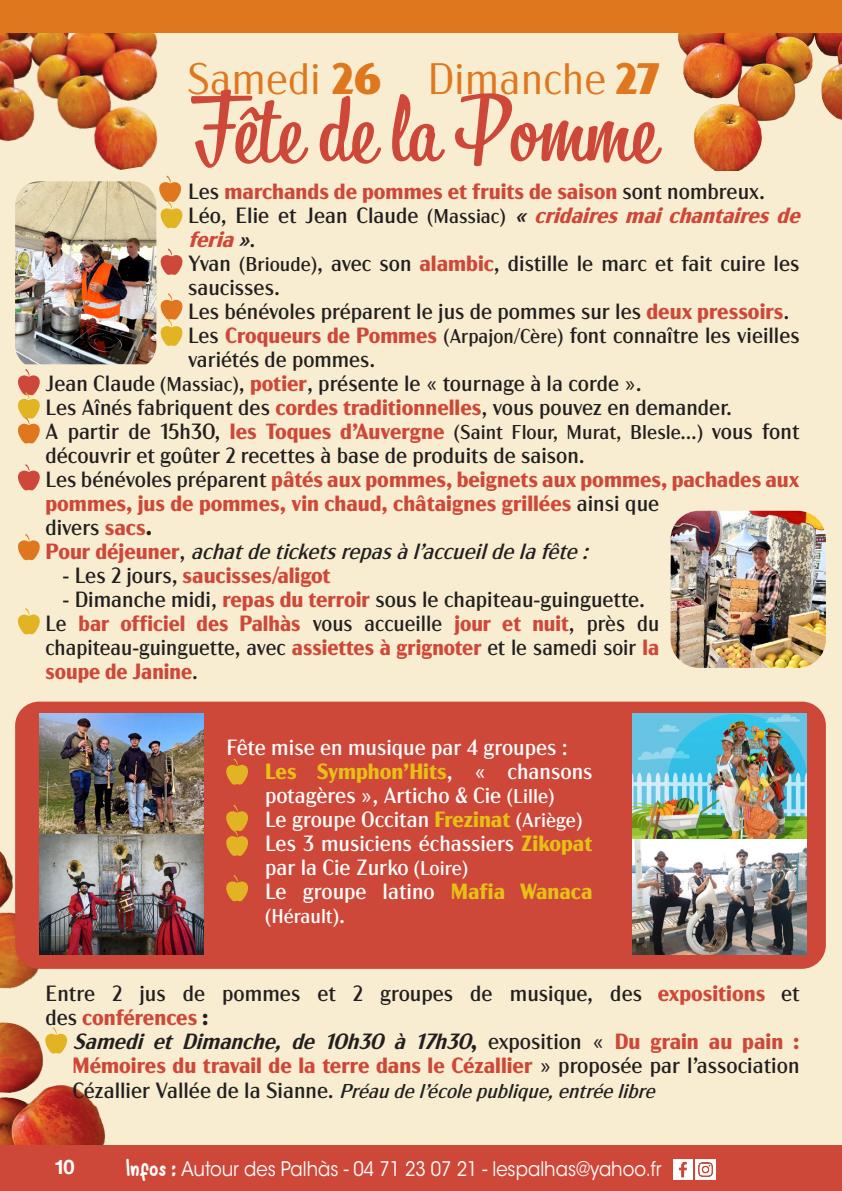
<style>
.page{position:relative;width:842px;height:1191px;background:#fff}
.page>*{position:absolute;margin:0;border:0;box-sizing:border-box;transform-origin:0 0}
.t1{font:90px "Bistro Script";color:#ce4839}
.t2{font:300 44px "Acme Gothic";color:#df771e}
.t3{font:22px/24px "Acme Gothic";color:#231f20}
.t4{font:700 22px/24px "Acme Gothic";color:#ce4839}
.t5{font:22px/24px "Acme Gothic";color:#fff}
.t6{font:italic 700 22px/24px "Acme Gothic";color:#ce4839}
.t7{font:italic 22px "Acme Gothic";color:#231f20}
.t8{font:20px "Acme Gothic";color:#231f20}
.t9{font:italic 20px "Acme Gothic";color:#231f20}
.t10{font:20px "ITC Avant Garde Std";color:#fff;scale:.9 1}
.t11{font:20px "Acme Gothic";color:#fff}
.t12{font:700 20px "Helvetica Neue";color:#fff}
.s1{font-weight:900}
.s2{font-weight:400;color:#231f20}
.s3{font-weight:400;font-style:normal;color:#231f20}
.s4{font-weight:400;font-style:normal;font-size:20px;color:#231f20}
.s5{color:#231f20}
.s6{font-size:20px}
.s7{font-weight:700;color:#ce4839}
.s8{font-size:22px}
.s9{font-weight:700;font-size:22px;color:#ce4839}
.s10{font-weight:700;font-style:normal;color:#ce4839}
.s11{font-style:normal}
.s12{font-weight:700;color:#e7c016}
.s13{font-weight:700}
.s14{font-weight:600;font-style:italic;color:#231f20}
.s15{font-style:normal;font-size:22px}
.s16{font-family:"Matcha Dalgona"}
.s17{font-family:"Edo SZ"}
</style>
<div class="page">
<div style="left:0;top:0;width:842px;height:1187px;background:#f8edd0"></div>
<img style="left:0;top:851px;width:106px;height:294px">
<div style="left:15px;top:701px;width:811px;height:268px;background:#ce4839;border-radius:24px"></div>
<div style="left:0;top:1145px;width:842px;height:46px;background:#ce4839"></div>
<img style="left:0;top:33px;width:168px;height:143px">
<img style="left:671px;top:511px;width:155px;height:157px">
<img style="left:15px;top:181px;width:141px;height:183px">
<img style="left:632px;top:714px;width:174px;height:241px">
<img style="left:40px;top:833px;width:164px;height:122px">
<img style="left:678px;top:33px;width:164px;height:137px">
<img style="left:40px;top:714px;width:164px;height:119px">
<div style="left:0;top:0;width:842px;height:33px;background:#df771e"></div>
<img style="left:673px;top:1159px;width:20px;height:20px">
<img style="left:695px;top:1159px;width:20px;height:20px">
<svg style="left:159px;top:176px;width:23px;height:52px"></svg>
<svg style="left:161px;top:248px;width:21px;height:27px"></svg>
<svg style="left:161px;top:293px;width:21px;height:53px"></svg>
<svg style="left:18px;top:369px;width:22px;height:74px"></svg>
<svg style="left:18px;top:464px;width:22px;height:26px"></svg>
<svg style="left:18px;top:534px;width:22px;height:26px"></svg>
<svg style="left:45px;top:1027px;width:22px;height:26px"></svg>
<svg style="left:18px;top:608px;width:22px;height:26px"></svg>
<svg style="left:226px;top:758px;width:22px;height:26px"></svg>
<svg style="left:226px;top:805px;width:22px;height:51px"></svg>
<svg style="left:226px;top:875px;width:22px;height:26px"></svg>
<p class="t2" style="left:187px;top:46px;width:474px">Samedi <span class="s1">26</span> Dimanche <span class="s1">27</span></p>
<p class="t1" style="left:191px;top:74px;width:466px">Fête de la Pomme</p>
<p class="t4" style="left:188px;top:178px;width:578px"><span class="s2">Les</span> marchands de pommes et fruits de saison <span class="s2">sont nombreux.</span></p>
<p class="t6" style="left:188px;top:202px;width:621px"><span class="s3">Léo, Elie et Jean Claude</span> <span class="s4">(Massiac)</span> <span class="s5">«</span>cridairesmaichantairesde feria<span class="s5">»</span><span class="s3">.</span></p>
<p class="t3" style="left:188px;top:250px;width:613px">Yvan <span class="s6">(Brioude)</span>, avec son <span class="s7">alambic</span>, distille le marc et fait cuire les saucisses.</p>
<p class="t3" style="left:188px;top:298px;width:603px">Les bénévoles préparent le jus de pommes sur les <span class="s7">deux pressoirs</span>.</p>
<p class="t3" style="left:188px;top:322px;width:613px">Les <span class="s7">Croqueurs de Pommes</span> <span class="s6">(Arpajon/Cère)</span> font connaître les vieilles variétés de pommes.</p>
<p class="t3" style="left:45px;top:370px;width:598px">Jean Claude <span class="s6">(Massiac)</span>, <span class="s7">potier</span>, présente le « tournage à la corde ».</p>
<p class="t3" style="left:45px;top:394px;width:688px">Les Aînés fabriquent des <span class="s7">cordes traditionnelles</span>, vous pouvez en demander.</p>
<p class="t8" style="left:45px;top:418px;width:756px"><span class="s8">A partir de 15h30,</span> <span class="s9">les Toques d’Auvergne</span> (Saint Flour, Murat, Blesle…) <span class="s8">vous font</span></p>
<p class="t3" style="left:45px;top:442px;width:541px">découvrir et goûter 2 recettes à base de produits de saison.</p>
<p class="t4" style="left:45px;top:466px;width:755px"><span class="s2">Les bénévoles préparent</span> pâtés aux pommes, beignets aux pommes, pachades aux pommes, jus de pommes, vin chaud, châtaignes grillées <span class="s2">ainsi que<br>divers</span> sacs<span class="s5">.</span></p>
<p class="t7" style="left:45px;top:535px;width:552px"><span class="s10">P o u r d é j e u n e r</span> <span class="s11">,</span> achatdeticketsrepasàl’accueildelafête:</p>
<p class="t4" style="left:62px;top:562px;width:270px"><span class="s2">- Les 2 jours,</span> saucisses/aligot</p>
<p class="t3" style="left:62px;top:586px;width:584px">- Dimanche midi, <span class="s7">repas du terroir</span> sous le chapiteau-guinguette.</p>
<p class="t4" style="left:45px;top:610px;width:615px;text-align:justify"><span class="s2">Le</span> bar officiel des Palhàs <span class="s2">vous accueille</span> jour et nuit<span class="s2">, près du chapiteau-guinguette, avec</span> assiettes à grignoter <span class="s2">et le samedi soir</span> la soupe de Janine<span class="s2">.</span></p>
<p class="t5" style="left:226px;top:734px;width:343px">Fête mise en musique par 4 groupes :</p>
<p class="t5" style="left:265px;top:758px;width:329px"><span class="s12">Les Symphon’Hits</span>, « chansons potagères », Articho &amp; Cie <span class="s6">(Lille)</span></p>
<p class="t5" style="left:265px;top:806px;width:319px">Le groupe Occitan <span class="s12">Frezinat</span> <span class="s6">(Ariège)</span></p>
<p class="t5" style="left:265px;top:830px;width:329px">Les 3 musiciens échassiers <span class="s12">Zikopat </span>par la Cie Zurko <span class="s6">(Loire)</span></p>
<p class="t5" style="left:265px;top:878px;width:329px">Le groupe latino <span class="s12">Mafia Wanaca</span></p>
<p class="t11" style="left:265px;top:902px;width:82px">(Hérault)<span class="s8">.</span></p>
<p class="t3" style="left:45px;top:980px;width:756px">Entre 2 jus de pommes et 2 groupes de musique, des <span class="s7">expositions</span> et des <span class="s7">conférences</span> <span class="s13">:</span></p>
<p class="t4" style="left:72px;top:1028px;width:729px"><span class="s14">Samedi et Dimanche, de 10h30 à 17h30</span><span class="s5">,</span> <span class="s2">e x p o s i t i o n «</span> D u g r a i n a u p a i n :<br>Mémoires du travail de la terre dans le Cézallier <span class="s2">» proposée par l’association</span></p>
<p class="t9" style="left:72px;top:1076px;width:591px"><span class="s15">C é z a l l i e r Va l l é e d e l a S i a n n e .</span> Préaudel’écolepublique,entréelibre</p>
<p class="t12" style="left:54px;top:1151px;width:33px">10</p>
<p class="t10" style="left:127px;top:1156px;width:596px"><span class="s16">Infos</span> <span class="s17">:</span> Autour des Palhàs - 04 71 23 07 21 - lespalhas@yahoo.fr</p>
</div>
